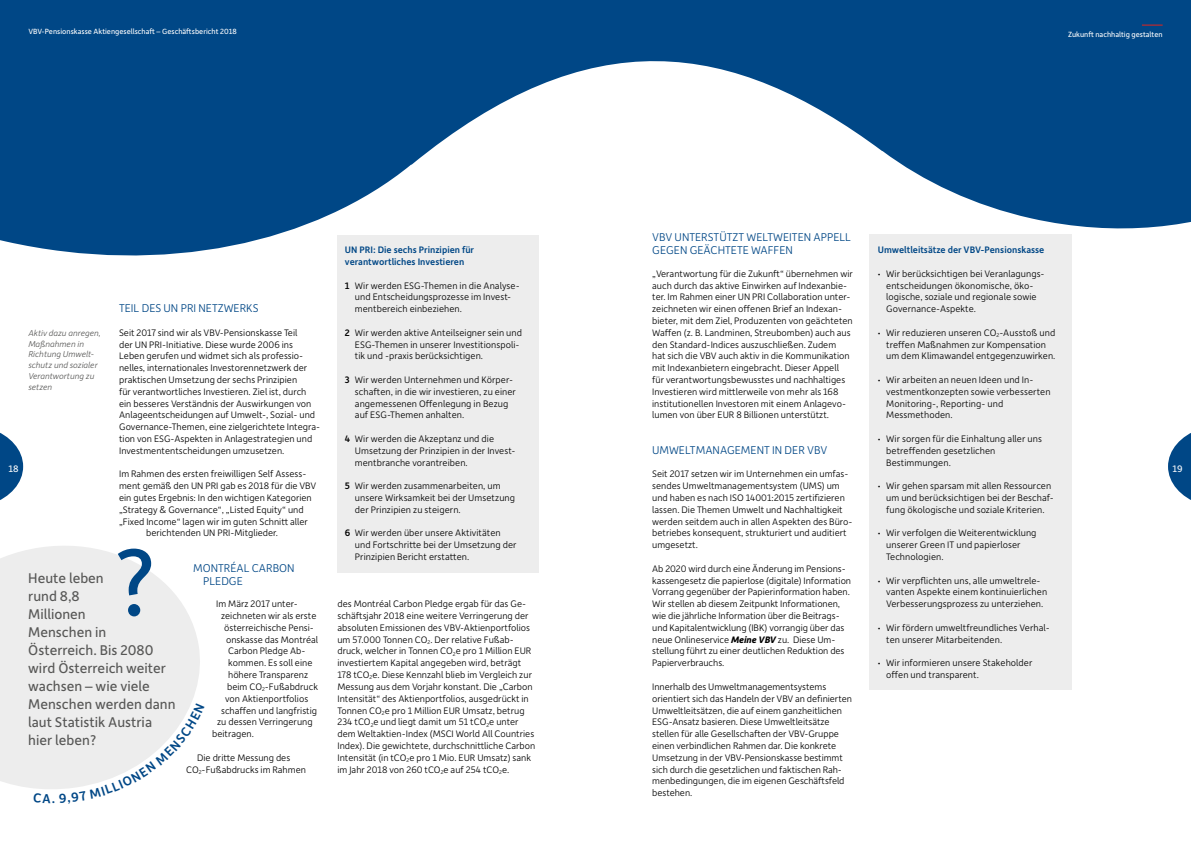
<style>
.page{position:relative;width:1191px;height:842px;background:#fff}
.page>*{position:absolute;margin:0;border:0;box-sizing:border-box;transform-origin:0 0}
.t1{font:101px "Depot New";color:#004786}
.t2{font:15px/18px "Depot New";color:#575756}
.t3{font:500 13.9px "Depot New";color:#004786}
.t4{font:300 12px/13px "Depot New";color:#004786}
.t5{font:300 10px/11.8px "Depot New";color:#000}
.t6{font:500 10px/11.8px "Depot New";color:#004786}
.t7{font:10px "Depot New";color:#fff}
.t8{font:italic 300 9px/10.8px "Depot New";color:#575756}
.t9{font:8px "Depot New";color:#fff}
.s1{font-weight:700;font-style:italic}
.s2{font-weight:500}
.s3{font-weight:700}
</style>
<div class="page">
<svg style="left:0;top:0;width:1191px;height:277px;fill:#004786"></svg>
<div style="left:870px;top:235px;width:201px;height:455px;background:#ededed"></div>
<div style="left:337px;top:235px;width:202px;height:337px;background:#ededed"></div>
<svg style="left:0;top:546px;width:200px;height:243px;background:#eee"></svg>
<svg style="left:1142px;top:25px;width:20px;height:1px"></svg>
<svg style="left:0;top:432px;width:23px;height:68px"></svg>
<svg style="left:1168px;top:433px;width:23px;height:67px"></svg>
<svg style="left:59px;top:703px;width:141px;height:86px"></svg>
<p class="t9" style="left:28px;top:26px;width:210px">VBV-Pensionskasse Aktiengesellschaft – Geschäftsbericht 2018</p>
<p class="t9" style="left:1068px;top:29px;width:96px">Zukunft nachhaltig gestalten</p>
<p class="t4" style="left:652px;top:230px;width:176px">VBV u nterstützt weltweiten Appell gege</p>
<p class="t4" style="left:680px;top:243px;width:18px">n geäc</p>
<p class="t4" style="left:717px;top:243px;width:50px">htete Waffe</p>
<p class="t4" style="left:785px;top:243px;width:9px">n</p>
<p class="t5" style="left:652px;top:267px;width:202px">„Verantwortung für die Zukunft“ übernehmen wir auch durch das aktive Einwirken auf Indexanbie&shy;ter. Im Rahmen einer UN PRI Collaboration unter&shy;zeichneten wir einen offenen Brief an Indexan&shy;bieter, mit dem Ziel, Produzenten von geächteten Waffen (z. B. Landminen, Streubomben) auch aus den Standard-Indices auszuschließen. Zudem<br>hat sich die VBV auch aktiv in die Kommunikation mit Indexanbietern eingebracht. Dieser Appell für verantwortungsbewusstes und nachhaltiges Investieren wird mittlerweile von mehr als 168 institutionellen Investoren mit einem Anlagevo&shy;lumen von über EUR 8 Billionen unterstützt.</p>
<p class="t4" style="left:652px;top:443px;width:140px">Umweltmanagement i n der</p>
<p class="t4" style="left:807px;top:443px;width:22px">VBV</p>
<p class="t5" style="left:652px;top:468px;width:202px">Seit 2017 setzen wir im Unternehmen ein umfas&shy;sendes Umweltmanagementsystem (UMS) um und haben es nach ISO 14001:2015 zertifizieren lassen. Die Themen Umwelt und Nachhaltigkeit werden seitdem auch in allen Aspekten des Büro&shy;betriebes konsequent, strukturiert und auditiert umgesetzt.</p>
<p class="t5" style="left:652px;top:562px;width:200px">Ab 2020 wird durch eine Änderung im Pensions&shy;kassengesetz die papierlose (digitale) Information Vorrang gegenüber der Papierinformation haben.<br>Wir stellen ab diesem Zeitpunkt Informationen, wie die jährliche Information über die Beitrags&shy;und Kapitalentwicklung (IBK) vorrangig über das neue Onlineservice <span class="s1">Meine VBV</span> zu. Diese Um&shy;stellung führt zu einer deutlichen Reduktion des Papierverbrauchs.</p>
<p class="t5" style="left:652px;top:680px;width:201px">Innerhalb des Umweltmanagementsystems orientiert sich das Handeln der VBV an definierten Umweltleitsätzen, die auf einem ganzheitlichen ESG-Ansatz basieren. Diese Umweltleitsätze stellen für alle Gesellschaften der VBV-Gruppe einen verbindlichen Rahmen dar. Die konkrete Umsetzung in der VBV-Pensionskasse bestimmt sich durch die gesetzlichen und faktischen Rah&shy;menbedingungen, die im eigenen Geschäftsfeld bestehen.</p>
<p class="t6" style="left:345px;top:244px;width:131px">UN PRI: Die sechs Prinzipien für verantwortliches Investieren</p>
<p class="t5" style="left:355px;top:279px;width:166px;text-indent:-10px"><span class="s2">1</span> Wir werden ESG-Themen in die Analyse&shy;und Entscheidungsprozesse im Invest&shy;mentbereich einbeziehen.</p>
<p class="t5" style="left:355px;top:326px;width:169px;text-indent:-10px"><span class="s2">2</span> Wir werden aktive Anteilseigner sein und<br>ESG-Themen in unserer Investitionspoli&shy;tik und -praxis berücksichtigen.</p>
<p class="t5" style="left:355px;top:373px;width:163px;text-indent:-10px"><span class="s2">3</span> Wir werden Unternehmen und Körper&shy;schaften, in die wir investieren, zu einer angemessenen Offenlegung in Bezug auf ESG-Themen anhalten.</p>
<p class="t5" style="left:355px;top:432px;width:162px;text-indent:-10px"><span class="s2">4</span> Wir werden die Akzeptanz und die<br>Umsetzung der Prinzipien in der Invest&shy;mentbranche vorantreiben.</p>
<p class="t5" style="left:355px;top:480px;width:162px;text-indent:-10px"><span class="s2">5</span> Wir werden zusammenarbeiten, um unsere Wirksamkeit bei der Umsetzung der Prinzipien zu steigern.</p>
<p class="t5" style="left:355px;top:527px;width:163px;text-indent:-10px"><span class="s2">6</span> Wir werden über unsere Aktivitäten und Fortschritte bei der Umsetzung der<br>Prinzipien Bericht erstatten.</p>
<p class="t6" style="left:877px;top:244px;width:168px">Umweltleitsätze der VBV-Pensionskasse</p>
<p class="t5" style="left:886px;top:267px;width:160px;text-indent:-8px"><span class="s3">·</span> Wir berücksichtigen bei Veranlagungs&shy;entscheidungen ökonomische, öko&shy;logische, soziale und regionale sowie Governance-Aspekte.</p>
<p class="t5" style="left:886px;top:326px;width:171px;text-indent:-9px"><span class="s3">·</span> Wir reduzieren unseren CO<sub>2</sub>-Ausstoß und treffen Maßnahmen zur Kompensation um dem Klimawandel entgegenzuwirken.</p>
<p class="t5" style="left:886px;top:373px;width:166px;text-indent:-8px"><span class="s3">·</span> Wir arbeiten an neuen Ideen und In&shy;vestmentkonzepten sowie verbesserten<br>Monitoring-, Reporting- und<br>Messmethoden.</p>
<p class="t5" style="left:886px;top:432px;width:157px;text-indent:-8px"><span class="s3">·</span> Wir sorgen für die Einhaltung aller uns betreffenden gesetzlichen<br>Bestimmungen.</p>
<p class="t5" style="left:886px;top:480px;width:169px;text-indent:-8px"><span class="s3">·</span> Wir gehen sparsam mit allen Ressourcen um und berücksichtigen bei der Beschaf&shy;fung ökologische und soziale Kriterien.</p>
<p class="t5" style="left:886px;top:527px;width:152px;text-indent:-8px"><span class="s3">·</span> Wir verfolgen die Weiterentwicklung unserer Green IT und papierloser<br>Technologien.</p>
<p class="t5" style="left:886px;top:574px;width:162px;text-indent:-8px"><span class="s3">·</span> Wir verpflichten uns, alle umweltrele&shy;vanten Aspekte einem kontinuierlichen<br>Verbesserungsprozess zu unterziehen.</p>
<p class="t5" style="left:886px;top:621px;width:165px;text-indent:-8px"><span class="s3">·</span> Wir fördern umweltfreundliches Verhal&shy;ten unserer Mitarbeitenden.</p>
<p class="t5" style="left:886px;top:657px;width:148px;text-indent:-9px"><span class="s3">·</span> Wir informieren unsere Stakeholder offen und transparent.</p>
<p class="t4" style="left:119px;top:301px;width:6px">Teil</p>
<p class="t4" style="left:142px;top:301px;width:8px">des</p>
<p class="t4" style="left:164px;top:301px;width:62px">UN PRI Netzwerks</p>
<p class="t5" style="left:119px;top:326px;width:203px">Seit 2017 sind wir als VBV-Pensionskasse Teil<br>der UN PRI-Initiative. Diese wurde 2006 ins Leben gerufen und widmet sich als professio&shy;nelles, internationales Investorennetzwerk der praktischen Umsetzung der sechs Prinzipien<br>für verantwortliches Investieren. Ziel ist, durch ein besseres Verständnis der Auswirkungen von Anlageentscheidungen auf Umwelt-, Sozial- und Governance-Themen, eine zielgerichtete Integra&shy;tion von ESG-Aspekten in Anlagestrategien und Investmententscheidungen umzusetzen.</p>
<p class="t5" style="left:119px;top:468px;width:189px">Im Rahmen des ersten freiwilligen Self Assess-</p>
<p class="t5" style="left:119px;top:480px;width:199px">ment gemäß den UN PRI gab es 2018 für die VBV</p>
<p class="t5" style="left:119px;top:491px;width:194px">ein gutes Ergebnis: In den wichtigen Kategorien</p>
<p class="t5" style="left:119px;top:503px;width:186px">„Strategy &amp; Governance“, „Listed Equity“ und</p>
<p class="t5" style="left:119px;top:515px;width:190px">„Fixed Income“ lagen wir im guten Schnitt aller</p>
<p class="t5" style="left:146px;top:527px;width:134px">berichtenden UN PRI-Mitglieder.</p>
<p class="t4" style="left:193px;top:561px;width:74px">Mo ntréal Carbo</p>
<p class="t4" style="left:287px;top:561px;width:9px">n</p>
<p class="t4" style="left:203px;top:574px;width:14px">Pledge</p>
<p class="t5" style="left:216px;top:598px;width:83px">Im März 2017 unter-</p>
<p class="t5" style="left:221px;top:609px;width:97px">zeichneten wir als erste</p>
<p class="t5" style="left:224px;top:621px;width:91px">österreichische Pensi-</p>
<p class="t5" style="left:226px;top:633px;width:94px">onskasse das Montréal</p>
<p class="t5" style="left:228px;top:645px;width:79px">Carbon Pledge Ab-</p>
<p class="t5" style="left:228px;top:657px;width:86px">kommen. Es soll eine</p>
<p class="t5" style="left:228px;top:668px;width:82px">höhere Transparenz</p>
<p class="t5" style="left:227px;top:680px;width:92px">beim CO<sub>2</sub>-Fußabdruck</p>
<p class="t5" style="left:225px;top:692px;width:85px">von Aktienportfolios</p>
<p class="t5" style="left:221px;top:704px;width:97px">schaffen und langfristig</p>
<p class="t5" style="left:217px;top:716px;width:97px">zu dessen Verringerung</p>
<p class="t5" style="left:212px;top:727px;width:43px">beitragen.</p>
<p class="t5" style="left:186px;top:751px;width:121px;text-align:center">Die dritte Messung des<br>CO<sub>2</sub>-Fußabdrucks im Rahmen</p>
<p class="t8" style="left:28px;top:327px;width:74px">Aktiv dazu anregen,<br>Maßnahmen in<br>Richtung Umwelt&shy;schutz und sozialer<br>Verantwortung zu setzen</p>
<p class="t7" style="left:9px;top:462px;width:12px">18</p>
<p class="t7" style="left:1172px;top:462px;width:12px">19</p>
<h1 class="t1" style="left:112px;top:516px;width:45px">?</h1>
<h2 class="t2" style="left:28px;top:569px;width:149px">Heute leben<br>rund 8,8<br>Millionen<br>Menschen in<br>Österreich. Bis 2080 wird Österreich weiter wachsen – wie viele<br>Menschen werden dann laut Statistik Austria hier leben?</h2>
<p class="t5" style="left:337px;top:598px;width:199px">des Montréal Carbon Pledge ergab für das Ge&shy;schäftsjahr 2018 eine weitere Verringerung der absoluten Emissionen des VBV-Aktienportfolios um 57.000 Tonnen CO<sub>2</sub>. Der relative Fußab&shy;druck, welcher in Tonnen CO<sub>2</sub>e pro 1 Million EUR investiertem Kapital angegeben wird, beträgt 178 tCO<sub>2</sub>e. Diese Kennzahl blieb im Vergleich zur Messung aus dem Vorjahr konstant. Die „Carbon Intensität“ des Aktienportfolios, ausgedrückt in Tonnen CO<sub>2</sub>e pro 1 Million EUR Umsatz, betrug 234 tCO<sub>2</sub>e und liegt damit um 51 tCO<sub>2</sub>e unter dem Weltaktien-Index (MSCI World All Countries Index). Die gewichtete, durchschnittliche Carbon Intensität (in tCO<sub>2</sub>e pro 1 Mio. EUR Umsatz) sank im Jahr 2018 von 260 tCO<sub>2</sub>e auf 254 tCO<sub>2</sub>e.</p>
<h3 class="t3" style="left:52px;top:789px;width:5px">.</h3>
</div>
